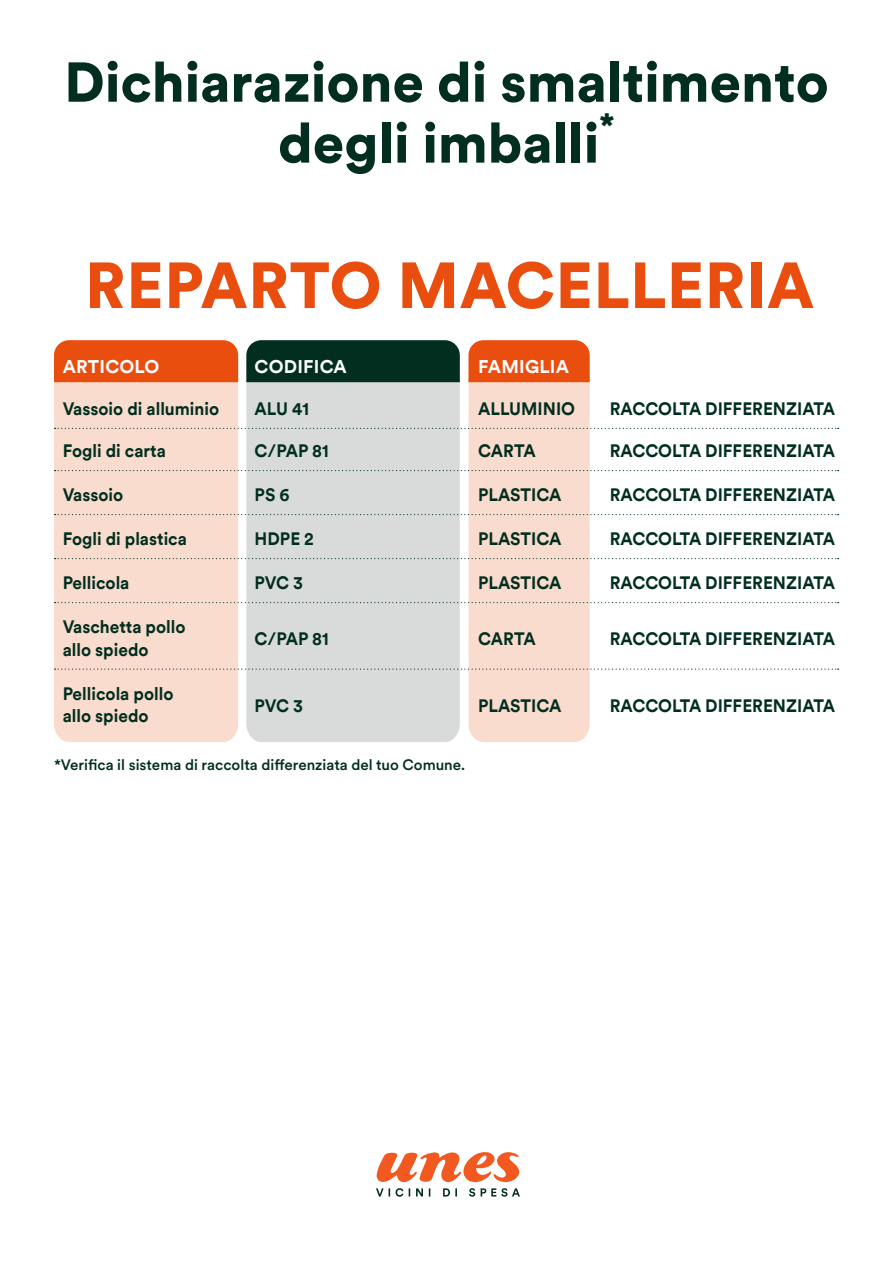
<style>
.page{position:relative;width:893px;height:1263px;background:#fff}
.page>*{position:absolute;margin:0;border:0;box-sizing:border-box;transform-origin:0 0}
.t1{font:900 64.2px "Circular XXTT";letter-spacing:.01em;color:#e94e0f}
.t2{font:900 55.5px "Circular XXTT";color:#012e1e}
.t3{font:900 32.4px "Circular XXTT";color:#012e1e}
.t4{font:700 18.45px "Circular XXTT";letter-spacing:.01em;color:#fff}
.t5{font:700 18px/22.5px "Circular XXTT";color:#012e1e;scale:.95 1}
.t6{font:500 15px "Circular XX";color:#012e1e}
</style>
<div class="page">
<div style="left:468px;top:382px;width:122px;height:360px;background:#fadccf"></div>
<div style="left:468px;top:340px;width:122px;height:42px;background:#e94e0f"></div>
<div style="left:246px;top:382px;width:214px;height:360px;background:#d8dbd9"></div>
<div style="left:246px;top:340px;width:214px;height:42px;background:#012e1e"></div>
<div style="left:54px;top:382px;width:184px;height:360px;background:#fadccf"></div>
<div style="left:54px;top:340px;width:184px;height:42px;background:#e94e0f"></div>
<svg style="left:55px;top:428px;width:784px;height:1px"></svg>
<svg style="left:55px;top:470px;width:784px;height:1px"></svg>
<svg style="left:55px;top:514px;width:784px;height:1px"></svg>
<svg style="left:55px;top:558px;width:784px;height:1px"></svg>
<svg style="left:55px;top:602px;width:784px;height:1px"></svg>
<svg style="left:55px;top:668px;width:784px;height:2px"></svg>
<svg style="left:376px;top:1188px;width:144px;height:9px"></svg>
<svg style="left:376px;top:1152px;width:143px;height:30px"></svg>
<p class="t2" style="left:64px;top:43px;width:766px">Dichiarazione di smaltimento</p>
<p class="t2" style="left:278px;top:104px;width:323px">degli imballi</p>
<p class="t3" style="left:599px;top:102px;width:17px">*</p>
<p class="t1" style="left:85px;top:241px;width:731px">REPARTO MACELLERIA</p>
<p class="t4" style="left:63px;top:353px;width:98px">ARTICOLO</p>
<p class="t4" style="left:255px;top:353px;width:94px">CODIFICA</p>
<p class="t4" style="left:478px;top:353px;width:92px">FAMIGLIA</p>
<p class="t5" style="left:63px;top:396px;width:166px">Vassoio di alluminio</p>
<p class="t5" style="left:255px;top:396px;width:59px">ALU 41</p>
<p class="t5" style="left:478px;top:396px;width:103px">ALLUMINIO</p>
<p class="t5" style="left:610px;top:396px;width:239px">RACCOLTA DIFFERENZIATA</p>
<p class="t5" style="left:63px;top:439px;width:110px">Fogli di carta</p>
<p class="t5" style="left:255px;top:439px;width:79px">C/PAP 81</p>
<p class="t5" style="left:478px;top:439px;width:62px">CARTA</p>
<p class="t5" style="left:610px;top:439px;width:239px">RACCOLTA DIFFERENZIATA</p>
<p class="t5" style="left:63px;top:483px;width:65px">Vassoio</p>
<p class="t5" style="left:255px;top:483px;width:38px">PS 6</p>
<p class="t5" style="left:478px;top:483px;width:89px">PLASTICA</p>
<p class="t5" style="left:610px;top:483px;width:239px">RACCOLTA DIFFERENZIATA</p>
<p class="t5" style="left:63px;top:527px;width:132px">Fogli di plastica</p>
<p class="t5" style="left:255px;top:527px;width:64px">HDPE 2</p>
<p class="t5" style="left:478px;top:527px;width:89px">PLASTICA</p>
<p class="t5" style="left:610px;top:527px;width:239px">RACCOLTA DIFFERENZIATA</p>
<p class="t5" style="left:63px;top:571px;width:72px">Pellicola</p>
<p class="t5" style="left:255px;top:571px;width:52px">PVC 3</p>
<p class="t5" style="left:478px;top:571px;width:89px">PLASTICA</p>
<p class="t5" style="left:610px;top:571px;width:239px">RACCOLTA DIFFERENZIATA</p>
<p class="t5" style="left:63px;top:615px;width:131px">Vaschetta pollo allo spiedo</p>
<p class="t5" style="left:255px;top:627px;width:79px">C/PAP 81</p>
<p class="t5" style="left:478px;top:627px;width:62px">CARTA</p>
<p class="t5" style="left:610px;top:627px;width:239px">RACCOLTA DIFFERENZIATA</p>
<p class="t5" style="left:63px;top:681px;width:118px">Pellicola pollo allo spiedo</p>
<p class="t5" style="left:255px;top:693px;width:52px">PVC 3</p>
<p class="t5" style="left:478px;top:693px;width:89px">PLASTICA</p>
<p class="t5" style="left:610px;top:693px;width:239px">RACCOLTA DIFFERENZIATA</p>
<p class="t6" style="left:54px;top:754px;width:413px">*Verifica il sistema di raccolta differenziata del tuo Comune.</p>
</div>
